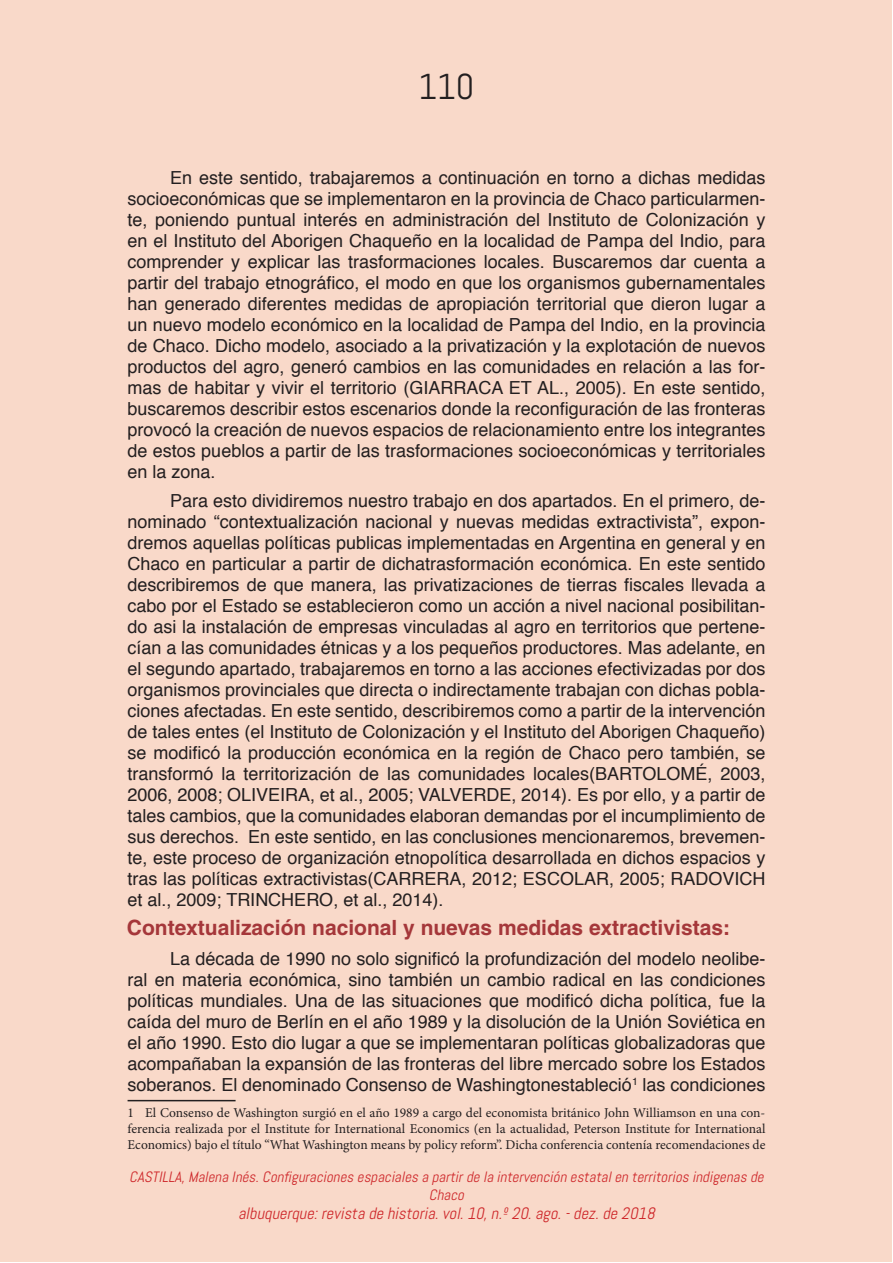
<style>
.page{position:relative;width:893px;height:1263px;background:#fff}
.page>*{position:absolute;margin:0;border:0;box-sizing:border-box;transform-origin:0 0}
.t1{font:36px "Abel";color:#231f20}
.SUBTÍTULO{font:700 21px "Helvetica";color:#a5373a}
.t2{font:18px/21px "Helvetica";color:#231f20;text-align:justify}
.t3{font:italic 16.5px "Abel";color:#ce272a}
.t4{font:italic 15px/18px "Abel";color:#ce272a;text-align:center}
.nova_nota_de_rodapé{font:13.5px/16.2px "Minion Pro";color:#231f20;text-align:justify}
</style>
<div class="page">
<div style="left:0;top:0;width:891px;height:1261px;background:#f9d9c9"></div>
<hr style="left:128px;top:1100px;width:108px;height:1px;background:#231f20">
<h1 class="t1" style="left:419px;top:64px;width:57px">110</h1>
<p class="t2" style="left:128px;top:167px;width:639px;text-indent:43px">En este sentido, trabajaremos a continuación en torno a dichas medidas socioeconómicas que se implementaron en la provincia de Chaco particularmen&shy;te, poniendo puntual interés en administración del Instituto de Colonización y en el Instituto del Aborigen Chaqueño en la localidad de Pampa del Indio, para comprender y explicar las trasformaciones locales. Buscaremos dar cuenta a partir del trabajo etnográfico, el modo en que los organismos gubernamentales han generado diferentes medidas de apropiación territorial que dieron lugar a un nuevo modelo económico en la localidad de Pampa del Indio, en la provincia de Chaco. Dicho modelo, asociado a la privatización y la explotación de nuevos productos del agro, generó cambios en las comunidades en relación a las for&shy;mas de habitar y vivir el territorio (GIARRACA ET AL., 2005). En este sentido, buscaremos describir estos escenarios donde la reconfiguración de las fronteras provocó la creación de nuevos espacios de relacionamiento entre los integrantes de estos pueblos a partir de las trasformaciones socioeconómicas y territoriales en la zona.</p>
<p class="t2" style="left:128px;top:491px;width:639px;text-indent:43px">Para esto dividiremos nuestro trabajo en dos apartados. En el primero, de&shy;nominado “contextualización nacional y nuevas medidas extractivista”, expon&shy;dremos aquellas políticas publicas implementadas en Argentina en general y en Chaco en particular a partir de dichatrasformación económica. En este sentido describiremos de que manera, las privatizaciones de tierras fiscales llevada a cabo por el Estado se establecieron como un acción a nivel nacional posibilitan&shy;do asi la instalación de empresas vinculadas al agro en territorios que pertene&shy;cían a las comunidades étnicas y a los pequeños productores. Mas adelante, en el segundo apartado, trabajaremos en torno a las acciones efectivizadas por dos organismos provinciales que directa o indirectamente trabajan con dichas pobla&shy;ciones afectadas. En este sentido, describiremos como a partir de la intervención de tales entes (el Instituto de Colonización y el Instituto del Aborigen Chaqueño) se modificó la producción económica en la región de Chaco pero también, se transformó la territorización de las comunidades locales(BARTOLOMÉ, 2003, 2006, 2008; OLIVEIRA, et al., 2005; VALVERDE, 2014). Es por ello, y a partir de tales cambios, que la comunidades elaboran demandas por el incumplimiento de sus derechos. En este sentido, en las conclusiones mencionaremos, brevemen&shy;te, este proceso de organización etnopolítica desarrollada en dichos espacios y tras las políticas extractivistas(CARRERA, 2012; ESCOLAR, 2005; RADOVICH et al., 2009; TRINCHERO, et al., 2014).</p>
<p class="SUBTÍTULO" style="left:127px;top:914px;width:604px">Contextualización nacional y nuevas medidas extractivistas:</p>
<p class="t2" style="left:128px;top:949px;width:639px;text-indent:43px">La década de 1990 no solo significó la profundización del modelo neolibe&shy;ral en materia económica, sino también un cambio radical en las condiciones políticas mundiales. Una de las situaciones que modificó dicha política, fue la caída del muro de Berlín en el año 1989 y la disolución de la Unión Soviética en el año 1990. Esto dio lugar a que se implementaran políticas globalizadoras que acompañaban la expansión de las fronteras del libre mercado sobre los Estados soberanos. El denominado Consenso de Washingtonestableció<sup>1</sup> las condiciones</p>
<p class="nova_nota_de_rodapé" style="left:128px;top:1104px;width:639px">1 El Consenso de Washington surgió en el año 1989 a cargo del economista británico John Williamson en una con&shy;ferencia realizada por el Institute for International Economics (en la actualidad, Peterson Institute for International Economics) bajo el título “What Washington means by policy reform”. Dicha conferencia contenía recomendaciones de</p>
<p class="t4" style="left:129px;top:1167px;width:640px">CASTILLA,MalenaInés.Configuracionesespacialesapartirdelaintervenciónestatalenterritoriosindigenasde<br>Chaco</p>
<p class="t3" style="left:238px;top:1203px;width:422px">albuquerque:revistadehistoria.vol.10,n.º20.ago.-dez.de2018</p>
</div>
